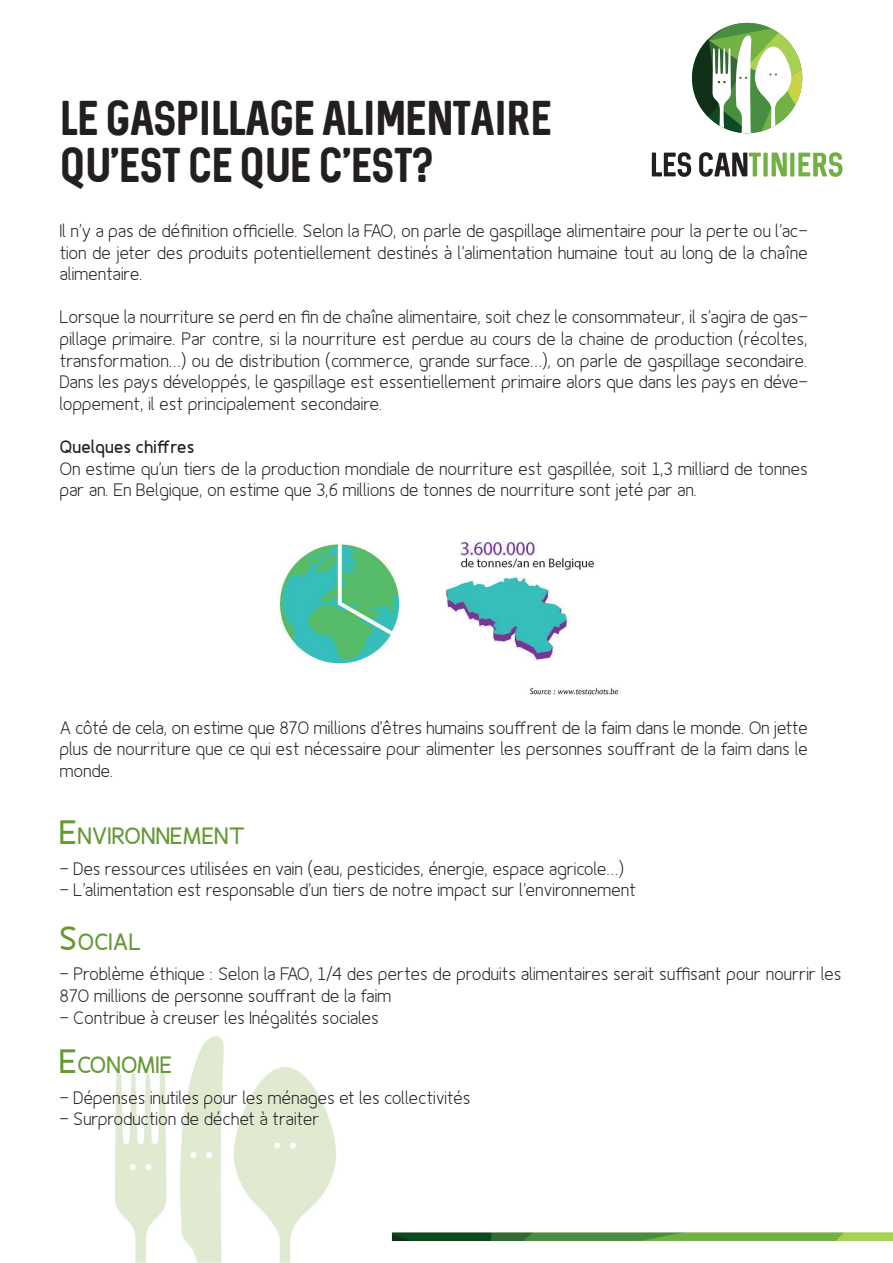
<style>
.page{position:relative;width:893px;height:1263px;background:#fff}
.page>*{position:absolute;margin:0;border:0;box-sizing:border-box;transform-origin:0 0}
.t1{font:39.15px/47px "Sequel";color:#231f20}
.t2{font:700 23.7px "Fineness Pro";color:#693}
.t3{font:300 18px/21.6px "Fineness Pro";color:#231f20;text-align:justify}
.t4{font:700 18px "Fineness Pro";color:#231f20}
.s1{font-size:33.75px}
</style>
<div class="page">
<img style="left:115px;top:1036px;width:778px;height:227px">
<svg style="left:692px;top:23px;width:110px;height:110px"></svg>
<svg style="left:652px;top:152px;width:39px;height:25px"></svg>
<svg style="left:699px;top:152px;width:143px;height:25px"></svg>
<img style="left:278px;top:541px;width:342px;height:154px">
<p class="t1" style="left:60px;top:94px;width:493px">LE GASPILLAGE ALIMENTAIRE<br>QU'EST CE QUE C'EST?</p>
<p class="t3" style="left:60px;top:220px;width:750px">Il n’y a pas de définition officielle. Selon la FAO, on parle de gaspillage alimentaire pour la perte ou l’ac&shy;tion de jeter des produits potentiellement destinés à l’alimentation humaine tout au long de la chaîne alimentaire.</p>
<p class="t3" style="left:60px;top:306px;width:750px">Lorsque la nourriture se perd en fin de chaîne alimentaire, soit chez le consommateur, il s’agira de gas&shy;pillage primaire. Par contre, si la nourriture est perdue au cours de la chaine de production (récoltes, transformation…) ou de distribution (commerce, grande surface…), on parle de gaspillage secondaire.<br>Dans les pays développés, le gaspillage est essentiellement primaire alors que dans les pays en déve&shy;loppement, il est principalement secondaire.</p>
<p class="t4" style="left:60px;top:436px;width:136px">Quelques chiffres</p>
<p class="t3" style="left:60px;top:457px;width:750px">On estime qu’un tiers de la production mondiale de nourriture est gaspillée, soit 1,3 milliard de tonnes par an. En Belgique, on estime que 3,6 millions de tonnes de nourriture sont jeté par an.</p>
<p class="t3" style="left:60px;top:717px;width:750px">A côté de cela, on estime que 870 millions d’êtres humains souffrent de la faim dans le monde. On jette plus de nourriture que ce qui est nécessaire pour alimenter les personnes souffrant de la faim dans le monde.</p>
<p class="t2" style="left:60px;top:822px;width:187px"><span class="s1">E</span>NVIRONNEMENT</p>
<p class="t3" style="left:60px;top:858px;width:566px">- Des ressources utilisées en vain (eau, pesticides, énergie, espace agricole…)</p>
<p class="t3" style="left:60px;top:879px;width:578px">- L’alimentation est responsable d’un tiers de notre impact sur l’environnement</p>
<p class="t2" style="left:60px;top:927px;width:83px"><span class="s1">S</span>OCIAL</p>
<p class="t3" style="left:60px;top:963px;width:783px">- Problème éthique : Selon la FAO, 1/4 des pertes de produits alimentaires serait suffisant pour nourrir les<br>870 millions de personne souffrant de la faim</p>
<p class="t3" style="left:60px;top:1006px;width:321px">- Contribue à creuser les Inégalités sociales</p>
<p class="t2" style="left:60px;top:1051px;width:112px"><span class="s1">E</span>CONOMIE</p>
<p class="t3" style="left:60px;top:1086px;width:412px">- Dépenses inutiles pour les ménages et les collectivités</p>
<p class="t3" style="left:60px;top:1108px;width:262px">- Surproduction de déchet à traiter</p>
</div>
